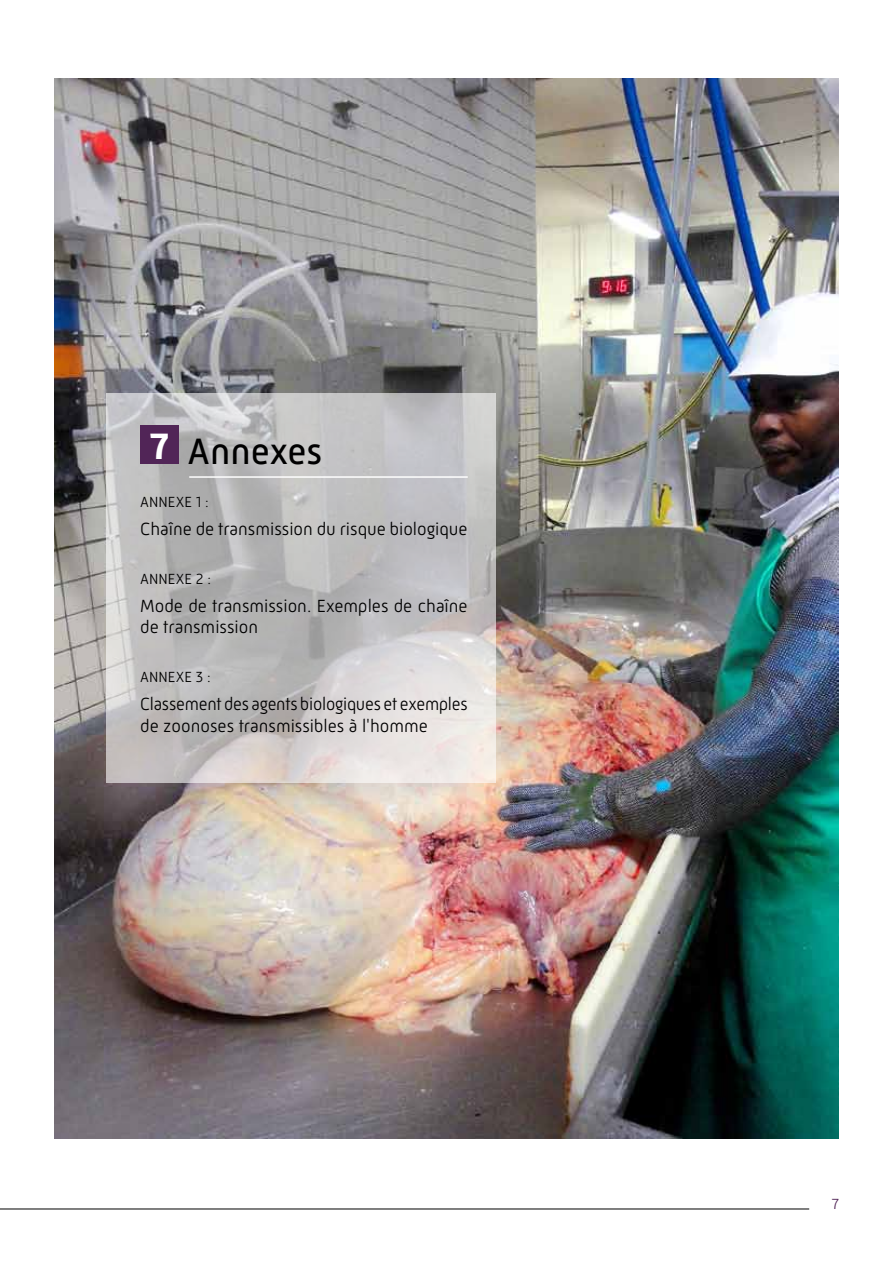
<style>
.page{position:relative;width:893px;height:1263px;background:#fff}
.page>*{position:absolute;margin:0;border:0;box-sizing:border-box;transform-origin:0 0}
.t1{font:37.5px "Mic 32 New";color:#000}
.t2{font:300 18px/21.6px "Mic 32 New";color:#000}
.t3{font:300 15px "Mic 32 New";color:#000}
.t4{font:300 15px "Mic 32 New";color:#512557}
.s1{font-weight:700;color:#fff}
</style>
<div class="page">
<img style="left:54px;top:78px;width:785px;height:1060px">
<svg style="left:106px;top:393px;width:389px;height:389px;background:#c5c3c3"></svg>
<hr style="left:0;top:1208px;width:809px;height:1px;background:#000">
<hr style="left:189px;top:476px;width:279px;height:2px;background:#fff">
<div style="left:140px;top:425px;width:39px;height:38px;background:#512557"></div>
<h1 class="t1" style="left:150px;top:429px;width:174px"><span class="s1">7</span> Annexes</h1>
<p class="t3" style="left:140px;top:493px;width:70px">ANNEXE 1 :</p>
<p class="t2" style="left:140px;top:518px;width:329px">Chaîne de transmission du risque biologique</p>
<p class="t3" style="left:140px;top:570px;width:72px">ANNEXE 2 :</p>
<p class="t2" style="left:140px;top:595px;width:329px">Mode de transmission. Exemples de chaîne de transmission</p>
<p class="t3" style="left:140px;top:668px;width:72px">ANNEXE 3 :</p>
<p class="t2" style="left:140px;top:693px;width:329px">Classement des agents biologiques et exemples de zoonoses transmissibles à l'homme</p>
<p class="t4" style="left:832px;top:1196px;width:9px">7</p>
</div>
